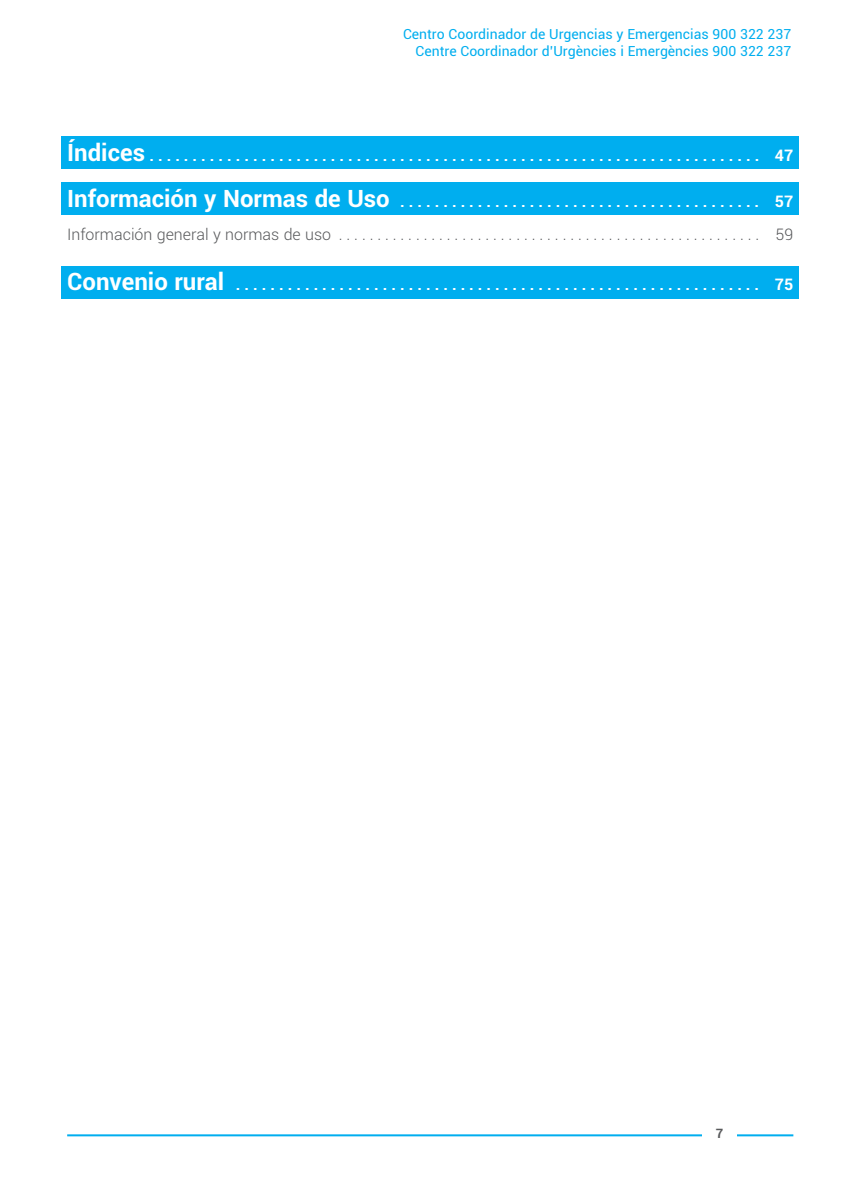
<style>
.page{position:relative;width:851px;height:1192px;background:#fff}
.page>*{position:absolute;margin:0;border:0;box-sizing:border-box;transform-origin:0 0}
.t1{font:700 16px "Roboto";color:#fff}
.t2{font:300 16px/33.4px "Roboto";color:#58595b}
.t3{font:14px/16.8px "Roboto";color:#00aeef;text-align:right}
.t4{font:700 13px "Roboto";color:#58595b}
.s1{font-size:24px}
.s2{font-weight:700;font-size:24px;color:#fff}
.s3{font-weight:700;color:#fff}
</style>
<div class="page">
<div style="left:61px;top:266px;width:737px;height:33px;background:#00aeef"></div>
<div style="left:61px;top:182px;width:737px;height:33px;background:#00aeef"></div>
<div style="left:61px;top:136px;width:737px;height:33px;background:#00aeef"></div>
<hr style="left:67px;top:1134px;width:726px;height:2px;background:#00aeef">
<div style="left:702px;top:1123px;width:34px;height:23px;background:#fff"></div>
<p class="t3" style="left:403px;top:27px;width:389px">Centro Coordinador de Urgencias y Emergencias 900 322 237<br>Centre Coordinador d’Urgències i Emergències 900 322 237</p>
<p class="t1" style="left:67px;top:149px;width:727px"><span class="s1">Índices</span> . . . . . . . . . . . . . . . . . . . . . . . . . . . . . . . . . . . . . . . . . . . . . . . . . . . . . . . . . . . . . . . . . . . . . . . 47</p>
<p class="t2" style="left:67px;top:185px;width:727px"><span class="s2">Información y Normas de Uso</span> <span class="s3">. . . . . . . . . . . . . . . . . . . . . . . . . . . . . . . . . . . . . . . . . . 57<br></span>Información general y normas de uso . . . . . . . . . . . . . . . . . . . . . . . . . . . . . . . . . . . . . . . . . . . . . . . . . . . . . . . 59</p>
<p class="t1" style="left:67px;top:277px;width:727px"><span class="s1">Convenio rural</span> . . . . . . . . . . . . . . . . . . . . . . . . . . . . . . . . . . . . . . . . . . . . . . . . . . . . . . . . . . . . . 75</p>
<p class="t4" style="left:715px;top:1128px;width:9px">7</p>
</div>
